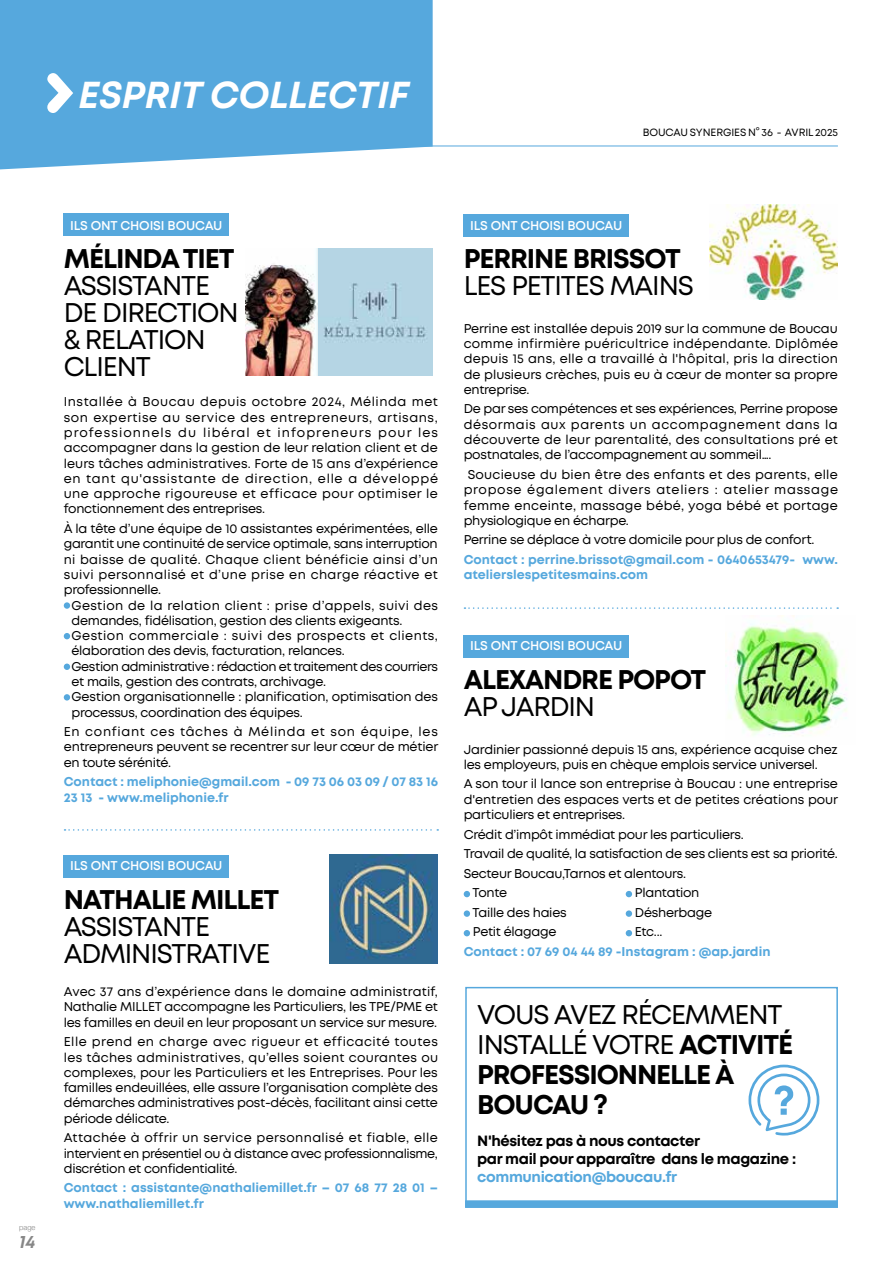
<style>
.page{position:relative;width:893px;height:1263px;background:#fff}
.page>*{position:absolute;margin:0;border:0;box-sizing:border-box;transform-origin:0 0}
.t1{font:italic 700 37.5px "Mont";letter-spacing:-.005em;color:#fff}
.t2{font:700 27px/30px "Mont";letter-spacing:-.04em;color:#000}
.t3{font:27px/27px "Mont";letter-spacing:-.04em;color:#000}
.t4{font:italic 700 18px "Mont";color:#878787}
.t5{font:700 14.85px/17.9px "Mont";letter-spacing:-.025em;color:#000}
.t6{font:700 14.85px "Mont";letter-spacing:-.025em;color:#56a8dd}
.t7{font:12.75px/15.3px "Mont";letter-spacing:-.02em;color:#000;text-align:justify}
.t8{font:700 12.75px/15.3px "Mont";color:#56a8dd}
.t9{font:600 12.75px "Mont";letter-spacing:-.01em;color:#fff}
.t10{font:10.5px "Mont";letter-spacing:-.005em;color:#000}
.t11{font:300 7.5px "Helvetica Neue";color:#878787}
.s1{font-weight:400}
</style>
<div class="page">
<svg style="left:0;top:0;width:433px;height:169px;background:#61addf"></svg>
<svg style="left:47px;top:73px;width:26px;height:40px"></svg>
<hr style="left:101px;top:146px;width:737px;height:1px;background:#56a8dd">
<div style="left:64px;top:602px;width:6px;height:7px;background:#56a8dd;border-radius:50%"></div>
<svg style="left:64px;top:633px;width:6px;height:6px"></svg>
<div style="left:64px;top:663px;width:6px;height:7px;background:#56a8dd;border-radius:50%"></div>
<svg style="left:64px;top:694px;width:6px;height:6px"></svg>
<svg style="left:464px;top:891px;width:6px;height:6px"></svg>
<svg style="left:626px;top:891px;width:6px;height:6px"></svg>
<div style="left:464px;top:910px;width:6px;height:7px;background:#56a8dd;border-radius:50%"></div>
<div style="left:626px;top:910px;width:6px;height:7px;background:#56a8dd;border-radius:50%"></div>
<svg style="left:464px;top:930px;width:6px;height:6px"></svg>
<svg style="left:626px;top:930px;width:6px;height:6px"></svg>
<div style="left:64px;top:214px;width:165px;height:22px;background:#56a8dd"></div>
<div style="left:64px;top:855px;width:165px;height:22px;background:#56a8dd"></div>
<div style="left:464px;top:214px;width:165px;height:23px;background:#56a8dd"></div>
<div style="left:464px;top:635px;width:165px;height:23px;background:#56a8dd"></div>
<svg style="left:65px;top:829px;width:373px;height:2px"></svg>
<svg style="left:464px;top:607px;width:374px;height:2px"></svg>
<div style="left:465px;top:1200px;width:373px;height:8px;background:#56a8dd"></div>
<div style="left:465px;top:987px;width:373px;height:221px;border:2px solid #56a8dd"></div>
<svg style="left:748px;top:1065px;width:71px;height:70px"></svg>
<img style="left:246px;top:248px;width:187px;height:128px">
<img style="left:330px;top:855px;width:108px;height:108px">
<img style="left:710px;top:205px;width:128px;height:95px">
<img style="left:726px;top:615px;width:121px;height:121px">
<h1 class="t1" style="left:78px;top:70px;width:332px">ESPRIT COLLECTIF</h1>
<p class="t10" style="left:643px;top:126px;width:197px">BOUCAU SYNERGIES N° 36 - AVRIL 2025</p>
<p class="t11" style="left:19px;top:1222px;width:18px">page</p>
<h3 class="t4" style="left:19px;top:1230px;width:18px">14</h3>
<p class="t9" style="left:70px;top:217px;width:154px">ILS ONT CHOISI BOUCAU</p>
<h2 class="t2" style="left:64px;top:244px;width:172px">MÉLINDA TIET</h2>
<h2 class="t3" style="left:64px;top:272px;width:177px">ASSISTANTE<br>DE DIRECTION &amp; RELATION<br>CLIENT</h2>
<p class="t7" style="left:64px;top:394px;width:376px">Installée à Boucau depuis octobre 2024, Mélinda met son expertise au service des entrepreneurs, artisans, professionnels du libéral et infopreneurs pour les accompagner dans la gestion de leur relation client et de leurs tâches administratives. Forte de 15 ans d’expérience en tant qu'assistante de direction, elle a développé une approche rigoureuse et efficace pour optimiser le fonctionnement des entreprises.</p>
<p class="t7" style="left:64px;top:521px;width:376px">À la tête d’une équipe de 10 assistantes expérimentées, elle garantit une continuité de service optimale, sans interruption ni baisse de qualité. Chaque client bénéficie ainsi d’un suivi personnalisé et d’une prise en charge réactive et professionnelle.</p>
<p class="t7" style="left:71px;top:597px;width:368px;text-align:left">Gestion de la relation client : prise d’appels, suivi des demandes, fidélisation, gestion des clients exigeants.<br>Gestion commerciale : suivi des prospects et clients, élaboration des devis, facturation, relances.<br>Gestion administrative : rédaction et traitement des courriers et mails, gestion des contrats, archivage.<br>Gestion organisationnelle : planification, optimisation des processus, coordination des équipes.</p>
<p class="t7" style="left:64px;top:724px;width:376px">En confiant ces tâches à Mélinda et son équipe, les entrepreneurs peuvent se recentrer sur leur cœur de métier en toute sérénité.</p>
<p class="t8" style="left:64px;top:774px;width:376px">Contact : meliphonie@gmail.com - 09 73 06 03 09 / 07 83 16<br>23 13 - www.meliphonie.fr</p>
<p class="t9" style="left:70px;top:858px;width:154px">ILS ONT CHOISI BOUCAU</p>
<h2 class="t2" style="left:64px;top:885px;width:217px">NATHALIE MILLET</h2>
<h2 class="t3" style="left:64px;top:913px;width:208px">ASSISTANTE<br>ADMINISTRATIVE</h2>
<p class="t7" style="left:64px;top:984px;width:376px">Avec 37 ans d’expérience dans le domaine administratif, Nathalie MILLET accompagne les Particuliers, les TPE/PME et les familles en deuil en leur proposant un service sur mesure.</p>
<p class="t7" style="left:64px;top:1034px;width:376px">Elle prend en charge avec rigueur et efficacité toutes les tâches administratives, qu’elles soient courantes ou complexes, pour les Particuliers et les Entreprises. Pour les familles endeuillées, elle assure l’organisation complète des démarches administratives post-décès, facilitant ainsi cette période délicate.</p>
<p class="t7" style="left:64px;top:1130px;width:376px">Attachée à offrir un service personnalisé et fiable, elle intervient en présentiel ou à distance avec professionnalisme, discrétion et confidentialité.</p>
<p class="t8" style="left:64px;top:1180px;width:376px">Contact : assistante@nathaliemillet.fr – 07 68 77 28 01 – www.nathaliemillet.fr</p>
<p class="t9" style="left:470px;top:217px;width:154px">ILS ONT CHOISI BOUCAU</p>
<h2 class="t2" style="left:464px;top:244px;width:219px">PERRINE BRISSOT</h2>
<h2 class="t3" style="left:464px;top:272px;width:232px">LES PETITES MAINS</h2>
<p class="t7" style="left:464px;top:321px;width:376px">Perrine est installée depuis 2019 sur la commune de Boucau comme infirmière puéricultrice indépendante. Diplômée depuis 15 ans, elle a travaillé à l'hôpital, pris la direction de plusieurs crèches, puis eu à cœur de monter sa propre entreprise.</p>
<p class="t7" style="left:464px;top:401px;width:376px">De par ses compétences et ses expériences, Perrine propose désormais aux parents un accompagnement dans la découverte de leur parentalité, des consultations pré et postnatales, de l’accompagnement au sommeil….</p>
<p class="t7" style="left:464px;top:467px;width:376px;text-indent:4px">Soucieuse du bien être des enfants et des parents, elle propose également divers ateliers : atelier massage femme enceinte, massage bébé, yoga bébé et portage physiologique en écharpe.</p>
<p class="t7" style="left:464px;top:532px;width:352px">Perrine se déplace à votre domicile pour plus de confort.</p>
<p class="t8" style="left:464px;top:552px;width:376px">Contact : perrine.brissot@gmail.com - 0640653479- www. atelierslespetitesmains.com</p>
<p class="t9" style="left:470px;top:638px;width:154px">ILS ONT CHOISI BOUCAU</p>
<h2 class="t2" style="left:464px;top:665px;width:244px">ALEXANDRE POPOT</h2>
<h2 class="t3" style="left:464px;top:693px;width:133px">AP JARDIN</h2>
<p class="t7" style="left:464px;top:741px;width:375px">Jardinier passionné depuis 15 ans, expérience acquise chez les employeurs, puis en chèque emplois service universel.</p>
<p class="t7" style="left:464px;top:776px;width:376px">A son tour il lance son entreprise à Boucau : une entreprise d'entretien des espaces verts et de petites créations pour particuliers et entreprises.</p>
<p class="t7" style="left:464px;top:826px;width:282px">Crédit d’impôt immédiat pour les particuliers.</p>
<p class="t7" style="left:464px;top:846px;width:376px">Travail de qualité, la satisfaction de ses clients est sa priorité.</p>
<p class="t7" style="left:464px;top:865px;width:224px">Secteur Boucau,Tarnos et alentours.</p>
<p class="t7" style="left:472px;top:885px;width:36px">Tonte</p>
<p class="t7" style="left:635px;top:885px;width:66px">Plantation</p>
<p class="t7" style="left:472px;top:905px;width:96px">Taille des haies</p>
<p class="t7" style="left:635px;top:905px;width:79px">Désherbage</p>
<p class="t7" style="left:473px;top:924px;width:85px">Petit élagage</p>
<p class="t7" style="left:635px;top:924px;width:29px">Etc...</p>
<p class="t8" style="left:464px;top:944px;width:308px">Contact : 07 69 04 44 89 -Instagram : @ap.jardin</p>
<h2 class="t2" style="left:477px;top:999px;width:317px"><span class="s1">VOUS AVEZ RÉCEMMENT<br>INSTALLÉ VOTRE</span> ACTIVITÉ<br>PROFESSIONNELLE À<br>BOUCAU ?</h2>
<p class="t5" style="left:477px;top:1132px;width:320px">N'hésitez pas à nous contacter<br>par mail pour apparaître dans le magazine :</p>
<p class="t6" style="left:477px;top:1167px;width:201px">communication@boucau.fr</p>
</div>
